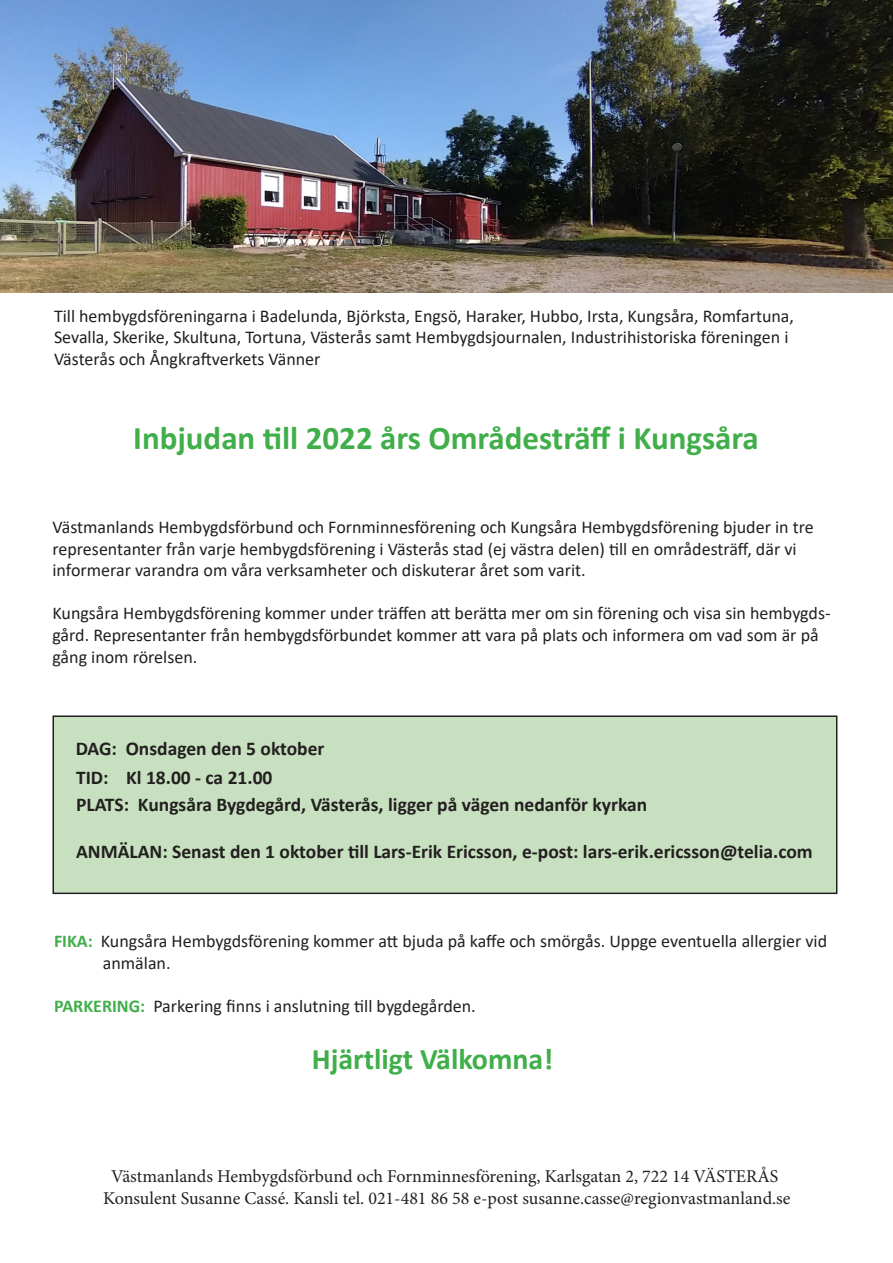
<style>
.page{position:relative;width:893px;height:1263px;background:#fff}
.page>*{position:absolute;margin:0;border:0;box-sizing:border-box;transform-origin:0 0}
.t1{font:700 33px "Calibri";color:#40ae49}
.t2{font:700 30px "Calibri";color:#40ae49}
.t3{font:700 19.5px "Calibri";color:#231f20}
.t4{font:18px/21.6px "Calibri";color:#231f20}
.t5{font:18px "Minion Pro";letter-spacing:-.005em;color:#231f20}
.s1{font-weight:700;color:#40ae49}
</style>
<div class="page">
<div style="left:53px;top:716px;width:784px;height:177px;background:#c7e0bf"></div>
<div style="left:52px;top:715px;width:785px;height:179px;border:2px solid #231f20"></div>
<img style="left:0;top:0;width:893px;height:292px">
<p class="t4" style="left:54px;top:305px;width:742px">Till hembygdsföreningarna i Badelunda, Björksta, Engsö, Haraker, Hubbo, Irsta, Kungsåra, Romfartuna,<br>Sevalla, Skerike, Skultuna, Tortuna, Västerås samt Hembygdsjournalen, Industrihistoriska föreningen i<br>Västerås och Ångkraftverkets Vänner</p>
<p class="t1" style="left:133px;top:415px;width:627px">Inbjudan till 2022 års Områdesträff i Kungsåra</p>
<p class="t4" style="left:52px;top:516px;width:763px">Västmanlands Hembygdsförbund och Fornminnesförening och Kungsåra Hembygdsförening bjuder in tre representanter från varje hembygdsförening i Västerås stad (ej västra delen) till en områdesträff, där vi informerar varandra om våra verksamheter och diskuterar året som varit.</p>
<p class="t4" style="left:52px;top:602px;width:779px">Kungsåra Hembygdsförening kommer under träffen att berätta mer om sin förening och visa sin hembygds&shy;gård. Representanter från hembygdsförbundet kommer att vara på plats och informera om vad som är på gång inom rörelsen.</p>
<p class="t3" style="left:76px;top:735px;width:250px">DAG: Onsdagen den 5 oktober</p>
<p class="t3" style="left:76px;top:763px;width:198px">TID: Kl 18.00 - ca 21.00</p>
<p class="t3" style="left:76px;top:790px;width:573px">PLATS: Kungsåra Bygdegård, Västerås, ligger på vägen nedanför kyrkan</p>
<p class="t3" style="left:76px;top:837px;width:738px">ANMÄLAN: Senast den 1 oktober till Lars-Erik Ericsson, e-post: lars-erik.ericsson@telia.com</p>
<p class="t4" style="left:103px;top:930px;width:726px;text-indent:-49px"><span class="s1">FIKA:</span> Kungsåra Hembygdsförening kommer att bjuda på kaffe och smörgås. Uppge eventuella allergier vid anmälan.</p>
<p class="t4" style="left:54px;top:994px;width:423px"><span class="s1">PARKERING:</span> Parkering finns i anslutning till bygdegården.</p>
<p class="t2" style="left:312px;top:1038px;width:243px">Hjärtligt Välkomna!</p>
<p class="t5" style="left:111px;top:1164px;width:669px">Västmanlands Hembygdsförbund och Fornminnesförening, Karlsgatan 2, 722 14 VÄSTERÅS</p>
<p class="t5" style="left:103px;top:1186px;width:689px">Konsulent Susanne Cassé. Kansli tel. 021-481 86 58 e-post susanne.casse@regionvastmanland.se</p>
</div>
